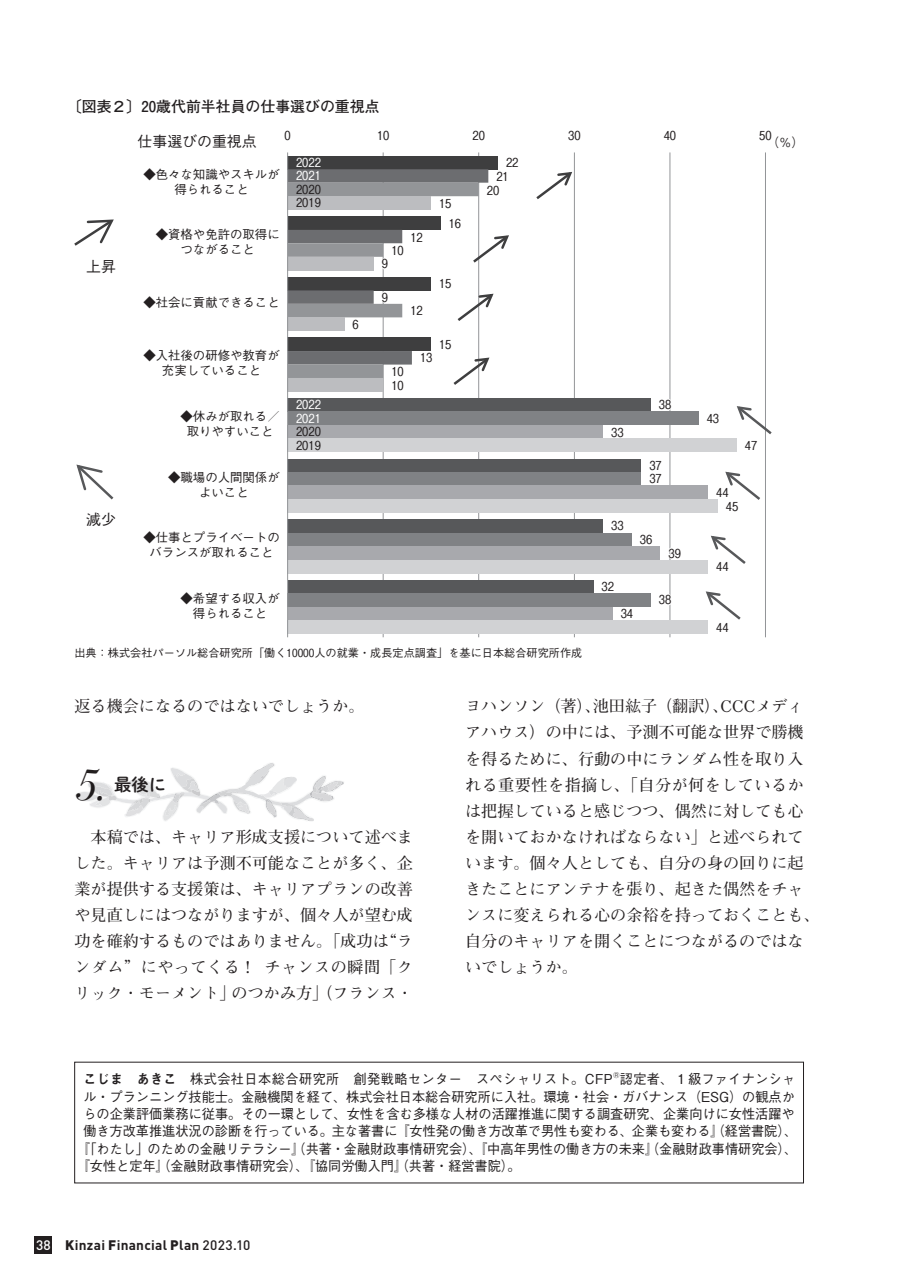
<style>
.page{position:relative;width:903px;height:1275px;background:#fff}
.page>*{position:absolute;margin:0;border:0;box-sizing:border-box;transform-origin:0 0}
.t1{font:italic 43.4px "Bodoni Svty Two ITCTT";color:#231f20}
.t2{font:17.32px "Shuei M Go Std B";color:#231f20}
.t3{font:700 16.1px/26.1px "Futo Min A101 Pr 6";color:#231f20;text-align:justify}
.t4{font:700 14.88px "Futo Go B101 Pr 6";color:#231f20}
.t5{font:500 14.88px "Gothic BBB Pr 6";color:#231f20}
.t6{font:500 13.65px "Gothic BBB Pr 5";color:#231f20;scale:.96 1}
.t7{font:500 13.65px "Gothic BBB Pr 5";letter-spacing:.035em;color:#231f20;scale:.96 1}
.t8{font:700 13.65px "DIN Pro";letter-spacing:.02em;color:#231f20}
.t9{font:500 12.42px/14.9px "Gothic BBB Pr 6";color:#231f20;text-align:center}
.t10{font:500 12.42px/13.5px "Gothic BBB Pr 6";color:#fff}
.t11{font:500 11.2px "Gothic BBB Pr 6";color:#231f20}
.t12{font:500 7.88px "Gothic BBB Pr 5";color:#231f20;scale:.96 1}
.s1{font-family:"Midashi Go Pr 5 MB31";font-weight:400}
.s2{font-weight:500;color:#fff}
.s3{font-weight:900}
.s4{font-weight:500}
</style>
<div class="page">
<svg style="left:75px;top:763px;width:269px;height:58px"></svg>
<hr style="left:383px;top:152px;width:1px;height:485px;background:#939598">
<hr style="left:478px;top:152px;width:1px;height:485px;background:#939598">
<hr style="left:574px;top:152px;width:1px;height:485px;background:#939598">
<hr style="left:670px;top:152px;width:1px;height:485px;background:#939598">
<hr style="left:765px;top:152px;width:1px;height:485px;background:#939598">
<div style="left:288px;top:156px;width:210px;height:13px;background:#3e3e3f"></div>
<div style="left:288px;top:398px;width:363px;height:14px;background:#57585a"></div>
<div style="left:288px;top:459px;width:353px;height:13px;background:#57585a"></div>
<div style="left:288px;top:519px;width:315px;height:14px;background:#57585a"></div>
<div style="left:288px;top:412px;width:410px;height:13px;background:#808285"></div>
<div style="left:288px;top:472px;width:353px;height:14px;background:#808285"></div>
<div style="left:288px;top:533px;width:344px;height:13px;background:#808285"></div>
<div style="left:288px;top:425px;width:315px;height:14px;background:#a8a9ad"></div>
<div style="left:288px;top:486px;width:420px;height:13px;background:#a8a9ad"></div>
<div style="left:288px;top:546px;width:372px;height:14px;background:#a8a9ad"></div>
<div style="left:288px;top:378px;width:95px;height:13px;background:#bcbdc0"></div>
<div style="left:288px;top:439px;width:449px;height:13px;background:#d1d2d4"></div>
<div style="left:288px;top:499px;width:430px;height:14px;background:#d1d2d4"></div>
<div style="left:288px;top:560px;width:420px;height:13px;background:#d1d2d4"></div>
<div style="left:288px;top:580px;width:305px;height:13px;background:#57585a"></div>
<div style="left:288px;top:593px;width:363px;height:14px;background:#808285"></div>
<div style="left:288px;top:607px;width:325px;height:13px;background:#a8a9ad"></div>
<div style="left:288px;top:620px;width:420px;height:14px;background:#d1d2d4"></div>
<hr style="left:287px;top:152px;width:1px;height:485px;background:#939598">
<svg style="left:536px;top:172px;width:36px;height:28px"></svg>
<svg style="left:76px;top:464px;width:38px;height:36px"></svg>
<svg style="left:736px;top:406px;width:36px;height:29px"></svg>
<svg style="left:705px;top:591px;width:36px;height:29px"></svg>
<svg style="left:711px;top:535px;width:35px;height:29px"></svg>
<svg style="left:725px;top:471px;width:35px;height:29px"></svg>
<svg style="left:74px;top:219px;width:40px;height:27px"></svg>
<svg style="left:669px;top:398px;width:2px;height:13px"></svg>
<svg style="left:669px;top:593px;width:2px;height:13px"></svg>
<svg style="left:669px;top:546px;width:2px;height:14px"></svg>
<svg style="left:288px;top:169px;width:221px;height:218px"></svg>
<div style="left:35px;top:1236px;width:17px;height:18px;background:#231f20"></div>
<p class="t4" style="left:67px;top:95px;width:314px">〔図表２〕20歳代前半社員の仕事選びの重視点</p>
<p class="t5" style="left:138px;top:130px;width:121px">仕事選びの重視点</p>
<p class="t9" style="left:284px;top:127px;width:8px">0</p>
<p class="t9" style="left:377px;top:127px;width:14px">10</p>
<p class="t9" style="left:472px;top:127px;width:14px">20</p>
<p class="t9" style="left:568px;top:127px;width:14px">30</p>
<p class="t9" style="left:664px;top:127px;width:14px">40</p>
<p class="t9" style="left:759px;top:127px;width:14px">50</p>
<p class="t9" style="left:767px;top:134px;width:39px">（％）</p>
<p class="t5" style="left:86px;top:255px;width:31px">上昇</p>
<p class="t5" style="left:86px;top:508px;width:31px">減少</p>
<p class="t9" style="left:143px;top:166px;width:138px">◆色々な知識やスキルが得られること</p>
<p class="t9" style="left:156px;top:226px;width:126px">◆資格や免許の取得につながること</p>
<p class="t9" style="left:143px;top:294px;width:138px">◆社会に貢献できること</p>
<p class="t9" style="left:143px;top:348px;width:138px">◆入社後の研修や教育が充実していること</p>
<p class="t9" style="left:181px;top:408px;width:101px">◆休みが取れる／取りやすいこと</p>
<p class="t9" style="left:168px;top:469px;width:113px">◆職場の人間関係がよいこと</p>
<p class="t9" style="left:143px;top:529px;width:138px">◆仕事とプライベートのバランスが取れること</p>
<p class="t9" style="left:181px;top:590px;width:101px">◆希望する収入が得られること</p>
<p class="t10" style="left:296px;top:154px;width:26px">2022<br>2021</p>
<p class="t9" style="left:296px;top:181px;width:26px">2020</p>
<p class="t9" style="left:296px;top:194px;width:26px">2019</p>
<p class="t10" style="left:296px;top:397px;width:26px">2022<br>2021</p>
<p class="t9" style="left:296px;top:423px;width:26px">2020</p>
<p class="t9" style="left:296px;top:437px;width:26px">2019</p>
<p class="t9" style="left:352px;top:316px;width:8px">6</p>
<p class="t9" style="left:391px;top:242px;width:14px">10</p>
<p class="t9" style="left:382px;top:255px;width:8px">9</p>
<p class="t9" style="left:410px;top:229px;width:14px">12</p>
<p class="t9" style="left:382px;top:289px;width:8px">9</p>
<p class="t9" style="left:410px;top:302px;width:14px">12</p>
<p class="t9" style="left:439px;top:195px;width:14px">15</p>
<p class="t9" style="left:449px;top:215px;width:14px">16</p>
<p class="t9" style="left:439px;top:275px;width:14px">15</p>
<p class="t9" style="left:391px;top:363px;width:14px">10</p>
<p class="t9" style="left:391px;top:377px;width:14px">10</p>
<p class="t9" style="left:420px;top:350px;width:14px">13</p>
<p class="t9" style="left:439px;top:336px;width:14px">15</p>
<p class="t9" style="left:506px;top:154px;width:14px">22</p>
<p class="t9" style="left:496px;top:168px;width:14px">21</p>
<p class="t9" style="left:487px;top:182px;width:14px">20</p>
<p class="t11" style="left:74px;top:644px;width:509px">出典：株式会社パーソル総合研究所「働く10000人の就業・成長定点調査」を基に日本総合研究所作成</p>
<p class="t9" style="left:611px;top:424px;width:14px">33</p>
<p class="t9" style="left:611px;top:517px;width:14px">33</p>
<p class="t9" style="left:601px;top:578px;width:14px">32</p>
<p class="t9" style="left:659px;top:396px;width:14px">38</p>
<p class="t9" style="left:649px;top:457px;width:14px">37</p>
<p class="t9" style="left:649px;top:470px;width:14px">37</p>
<p class="t9" style="left:640px;top:531px;width:14px">36</p>
<p class="t9" style="left:668px;top:545px;width:14px">39</p>
<p class="t9" style="left:659px;top:591px;width:14px">38</p>
<p class="t9" style="left:621px;top:605px;width:14px">34</p>
<p class="t9" style="left:707px;top:410px;width:14px">43</p>
<p class="t9" style="left:716px;top:484px;width:14px">44</p>
<p class="t9" style="left:745px;top:437px;width:14px">47</p>
<p class="t9" style="left:726px;top:498px;width:14px">45</p>
<p class="t9" style="left:716px;top:558px;width:14px">44</p>
<p class="t9" style="left:716px;top:619px;width:14px">44</p>
<p class="t3" style="left:74px;top:693px;width:292px">返る機会になるのではないでしょうか。</p>
<h1 class="t1" style="left:74px;top:747px;width:34px">5.</h1>
<p class="t2" style="left:114px;top:772px;width:54px">最後に</p>
<p class="t3" style="left:74px;top:823px;width:340px">　本稿では、キャリア形成支援について述べました。キャリアは予測不可能なことが多く、企業が提供する支援策は、キャリアプランの改善や見直しにはつながりますが、個々人が望む成功を確約するものではありません。「成功は“ランダム”にやってくる！ チャンスの瞬間「クリック・モーメント」のつかみ方」（フランス・</p>
<p class="t3" style="left:465px;top:693px;width:356px;text-align:left">ヨハンソン（著）、池田紘子（翻訳）、CCCメディアハウス）の中には、予測不可能な世界で勝機を得るために、行動の中にランダム性を取り入れる重要性を指摘し、「自分が何をしているかは把握していると感じつつ、偶然に対しても心を開いておかなければならない」と述べられています。個々人としても、自分の身の回りに起きたことにアンテナを張り、起きた偶然をチャンスに変えられる心の余裕を持っておくことも、自分のキャリアを開くことにつながるのではないでしょうか。</p>
<p class="t7" style="left:83px;top:1068px;width:553px"><span class="s1">こじま　あきこ</span>　株式会社日本総合研究所　創発戦略センター　スペシャリスト。CFP</p>
<p class="t12" style="left:613px;top:1068px;width:8px">®</p>
<p class="t6" style="left:620px;top:1068px;width:184px">認定者、１級ファイナンシャ</p>
<p class="t6" style="left:83px;top:1086px;width:743px">ル・プランニング技能士。金融機関を経て、株式会社日本総合研究所に入社。環境・社会・ガバナンス（ESG）の観点か</p>
<p class="t6" style="left:83px;top:1103px;width:742px">らの企業評価業務に従事。その一環として、女性を含む多様な人材の活躍推進に関する調査研究、企業向けに女性活躍や</p>
<p class="t6" style="left:83px;top:1120px;width:745px">働き方改革推進状況の診断を行っている。主な著書に『女性発の働き方改革で男性も変わる、企業も変わる』（経営書院）、</p>
<p class="t6" style="left:77px;top:1138px;width:752px">『「わたし」のための金融リテラシー』（共著・金融財政事情研究会）、『中高年男性の働き方の未来』（金融財政事情研究会）、</p>
<p class="t6" style="left:77px;top:1155px;width:464px">『女性と定年』（金融財政事情研究会）、『協同労働入門』（共著・経営書院）。</p>
<p class="t8" style="left:36px;top:1236px;width:216px"><span class="s2">38</span> <span class="s3">K</span>inzai <span class="s3">F</span>inancial <span class="s3">P</span>lan <span class="s4">2023.10</span></p>
</div>
